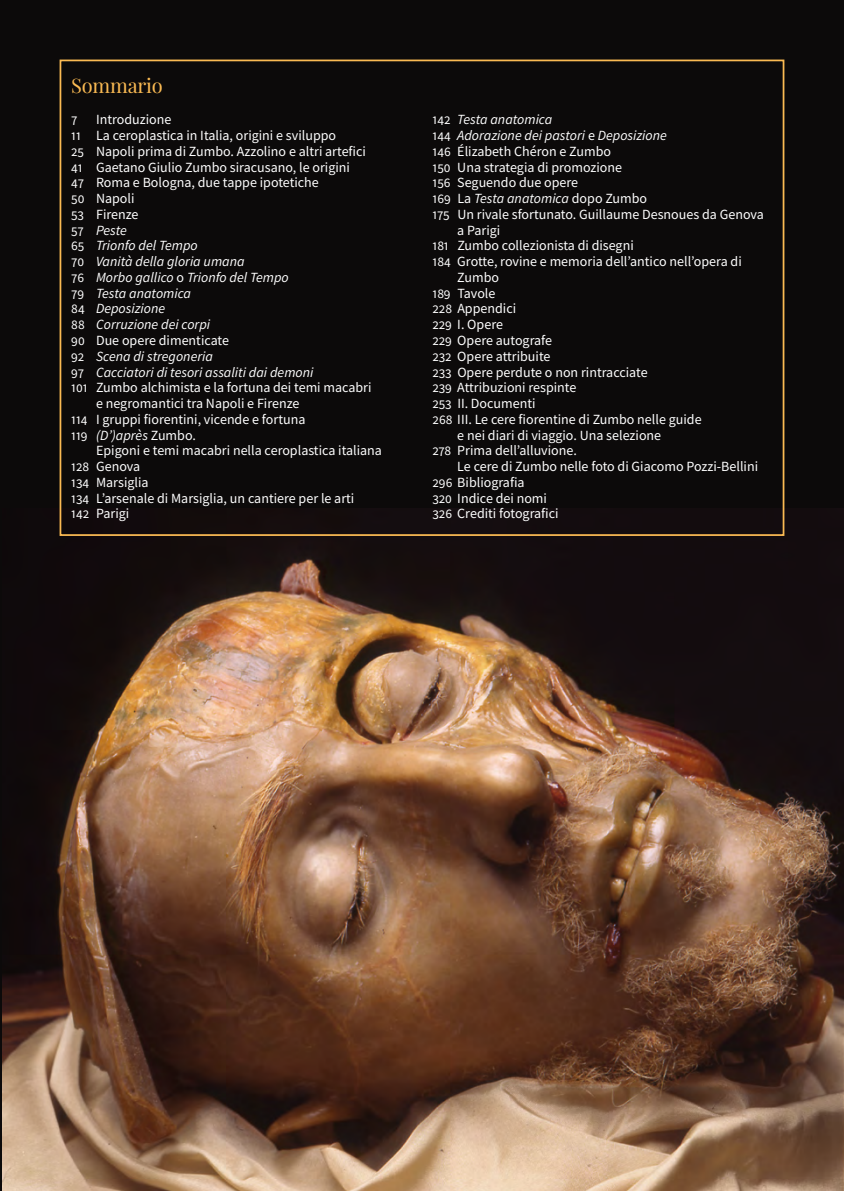
<style>
.page{position:relative;width:844px;height:1191px;background:#fff}
.page>*{position:absolute;margin:0;border:0;box-sizing:border-box;transform-origin:0 0}
.autore_new{font:19.95px "Playfair Display";letter-spacing:-.01em;color:#faba53}
.sommario_new{font:14px/15.8px "Source Sans Pro";color:#fff}
.sommario_new-2{font:italic 14px "Source Sans Pro";color:#fff}
.sommario_new-3{font:13.12px "Source Sans Pro";color:#fff}
.s1{font-size:13.12px}
.s2{font-style:normal;font-size:13.12px}
.s3{font-style:normal}
.s4{font-style:italic}
</style>
<div class="page">
<div style="left:0;top:0;width:843px;height:536px;background:#0c0a0a"></div>
<img style="left:2px;top:508px;width:841px;height:683px">
<div style="left:60px;top:60px;width:724px;height:476px;border:2px solid #faba53"></div>
<p class="autore_new" style="left:71px;top:70px;width:93px">Sommario</p>
<p class="sommario_new-3" style="left:71px;top:112px;width:8px">7</p>
<p class="sommario_new" style="left:96px;top:112px;width:77px">Introduzione</p>
<p class="sommario_new" style="left:71px;top:128px;width:266px"><span class="s1">11</span> La ceroplastica in Italia, origini e sviluppo</p>
<p class="sommario_new" style="left:71px;top:143px;width:296px"><span class="s1">25</span> Napoli prima di Zumbo. Azzolino e altri artefici</p>
<p class="sommario_new" style="left:71px;top:159px;width:280px"><span class="s1">41</span> Gaetano Giulio Zumbo siracusano, le origini</p>
<p class="sommario_new" style="left:71px;top:175px;width:249px"><span class="s1">47</span> Roma e Bologna, due tappe ipotetiche</p>
<p class="sommario_new" style="left:71px;top:191px;width:65px"><span class="s1">50</span> Napoli</p>
<p class="sommario_new" style="left:71px;top:206px;width:69px"><span class="s1">53</span> Firenze</p>
<p class="sommario_new-2" style="left:71px;top:221px;width:57px"><span class="s2">57</span> Peste</p>
<p class="sommario_new-2" style="left:71px;top:237px;width:128px"><span class="s2">65</span> Trionfo del Tempo</p>
<p class="sommario_new-2" style="left:71px;top:253px;width:175px"><span class="s2">70</span> Vanità della gloria umana</p>
<p class="sommario_new-2" style="left:71px;top:268px;width:219px"><span class="s2">76</span> Morbo gallico <span class="s3">o</span> Trionfo del Tempo</p>
<p class="sommario_new-2" style="left:71px;top:284px;width:121px"><span class="s2">79</span> Testa anatomica</p>
<p class="sommario_new-2" style="left:71px;top:300px;width:95px"><span class="s2">84</span> Deposizione</p>
<p class="sommario_new-2" style="left:71px;top:316px;width:140px"><span class="s2">88</span> Corruzione dei corpi</p>
<p class="sommario_new" style="left:71px;top:332px;width:159px"><span class="s1">90</span> Due opere dimenticate</p>
<p class="sommario_new-2" style="left:71px;top:347px;width:143px"><span class="s2">92</span> Scena di stregoneria</p>
<p class="sommario_new-2" style="left:71px;top:363px;width:243px"><span class="s2">97</span> Cacciatori di tesori assaliti dai demoni</p>
<p class="sommario_new" style="left:96px;top:380px;width:277px;text-indent:-25px"><span class="s1">101</span> Zumbo alchimista e la fortuna dei temi macabri e negromantici tra Napoli e Firenze</p>
<p class="sommario_new" style="left:71px;top:411px;width:235px"><span class="s1">114</span> I gruppi fiorentini, vicende e fortuna</p>
<p class="sommario_new" style="left:96px;top:427px;width:287px;text-indent:-25px"><span class="s1">119</span> <span class="s4">(D’)après</span> Zumbo.<br>Epigoni e temi macabri nella ceroplastica italiana</p>
<p class="sommario_new" style="left:71px;top:458px;width:70px"><span class="s1">128</span> Genova</p>
<p class="sommario_new" style="left:71px;top:474px;width:79px"><span class="s1">134</span> Marsiglia</p>
<p class="sommario_new" style="left:71px;top:490px;width:284px"><span class="s1">134</span> L’arsenale di Marsiglia, un cantiere per le arti</p>
<p class="sommario_new" style="left:71px;top:506px;width:59px"><span class="s1">142</span> Parigi</p>
<p class="sommario_new-2" style="left:432px;top:111px;width:121px"><span class="s2">142</span> Testa anatomica</p>
<p class="sommario_new-2" style="left:432px;top:127px;width:236px"><span class="s2">144</span> Adorazione dei pastori <span class="s3">e</span> Deposizione</p>
<p class="sommario_new" style="left:432px;top:143px;width:180px"><span class="s1">146</span> Élizabeth Chéron e Zumbo</p>
<p class="sommario_new" style="left:432px;top:159px;width:191px"><span class="s1">150</span> Una strategia di promozione</p>
<p class="sommario_new" style="left:432px;top:175px;width:147px"><span class="s1">156</span> Seguendo due opere</p>
<p class="sommario_new-2" style="left:432px;top:190px;width:216px"><span class="s2">169</span> <span class="s3">La</span> Testa anatomica <span class="s3">dopo Zumbo</span></p>
<p class="sommario_new" style="left:457px;top:206px;width:308px;text-indent:-25px"><span class="s1">175</span> Un rivale sfortunato. Guillaume Desnoues da Genova a Parigi</p>
<p class="sommario_new" style="left:432px;top:238px;width:203px"><span class="s1">181</span> Zumbo collezionista di disegni</p>
<p class="sommario_new" style="left:457px;top:254px;width:286px;text-indent:-25px"><span class="s1">184</span> Grotte, rovine e memoria dell’antico nell’opera di<br>Zumbo</p>
<p class="sommario_new" style="left:432px;top:285px;width:64px"><span class="s1">189</span> Tavole</p>
<p class="sommario_new" style="left:432px;top:301px;width:85px"><span class="s1">228</span> Appendici</p>
<p class="sommario_new" style="left:432px;top:317px;width:72px"><span class="s1">229</span> I. Opere</p>
<p class="sommario_new" style="left:432px;top:332px;width:121px"><span class="s1">229</span> Opere autografe</p>
<p class="sommario_new" style="left:432px;top:348px;width:119px"><span class="s1">232</span> Opere attribuite</p>
<p class="sommario_new" style="left:432px;top:364px;width:216px"><span class="s1">233</span> Opere perdute o non rintracciate</p>
<p class="sommario_new" style="left:432px;top:380px;width:145px"><span class="s1">239</span> Attribuzioni respinte</p>
<p class="sommario_new" style="left:432px;top:395px;width:105px"><span class="s1">253</span> II. Documenti</p>
<p class="sommario_new" style="left:457px;top:411px;width:246px;text-indent:-25px"><span class="s1">268</span> III. Le cere fiorentine di Zumbo nelle guide e nei diari di viaggio. Una selezione</p>
<p class="sommario_new" style="left:457px;top:443px;width:302px;text-indent:-25px"><span class="s1">278</span> Prima dell’alluvione.<br>Le cere di Zumbo nelle foto di Giacomo Pozzi-Bellini</p>
<p class="sommario_new" style="left:432px;top:474px;width:94px"><span class="s1">296</span> Bibliografia</p>
<p class="sommario_new" style="left:432px;top:490px;width:116px"><span class="s1">320</span> Indice dei nomi</p>
<p class="sommario_new" style="left:432px;top:506px;width:128px"><span class="s1">326</span> Crediti fotografici</p>
</div>
